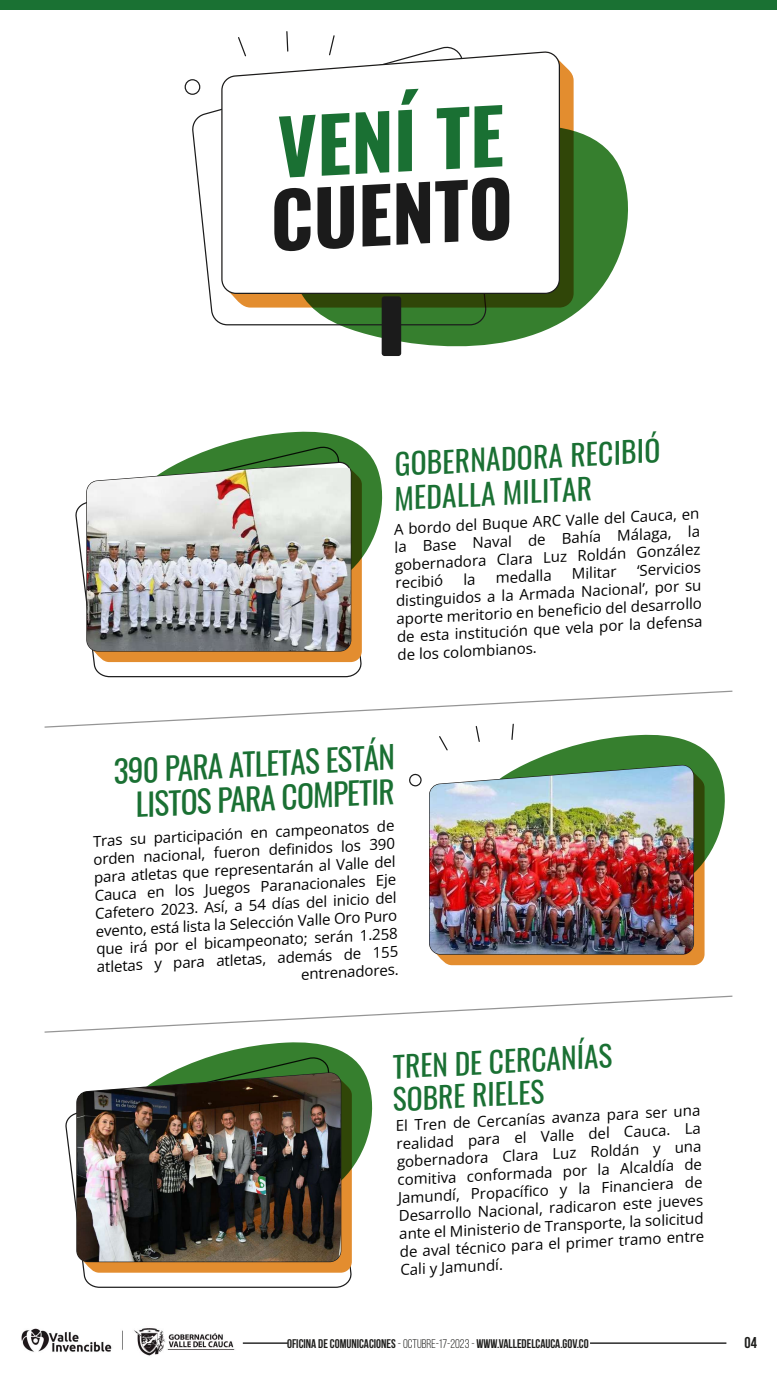
<style>
.page{position:relative;width:777px;height:1380px;background:#fff}
.page>*{position:absolute;margin:0;border:0;box-sizing:border-box;transform-origin:0 0}
.t1{font:31.19px/34.3px "Oswald";color:#1a7033;text-align:center}
.t2{font:29.31px/34.3px "Oswald";color:#1a7033}
.t3{font:700 15.62px "Bebas Neue";color:#1d1d1b}
.t4{font:15px/18px "Open Sans";color:#000;text-align:justify}
.t5{font:700 12.5px "Bebas Neue";color:#1d1d1b}
.s1{font-weight:400}
</style>
<div class="page">
<svg style="left:342px;top:125px;width:285px;height:221px;fill:#367f2e"></svg>
<svg style="left:192px;top:46px;width:295px;height:280px"></svg>
<svg style="left:222px;top:61px;width:351px;height:247px;background:#615f1c"></svg>
<svg style="left:220px;top:50px;width:340px;height:245px"></svg>
<svg style="left:279px;top:115px;width:36px;height:62px"></svg>
<svg style="left:321px;top:113px;width:28px;height:63px"></svg>
<svg style="left:355px;top:111px;width:34px;height:63px"></svg>
<svg style="left:274px;top:188px;width:36px;height:63px"></svg>
<svg style="left:317px;top:186px;width:37px;height:63px"></svg>
<svg style="left:362px;top:184px;width:28px;height:63px"></svg>
<svg style="left:396px;top:89px;width:113px;height:156px"></svg>
<div style="left:381px;top:296px;width:20px;height:60px;background:#1b1b1b;border-radius:3px"></div>
<div style="left:184px;top:79px;width:16px;height:16px;border:1px solid #1b1b1b;border-radius:50%"></div>
<svg style="left:237px;top:37px;width:10px;height:20px"></svg>
<svg style="left:285px;top:31px;width:4px;height:21px"></svg>
<svg style="left:328px;top:35px;width:7px;height:21px"></svg>
<svg style="left:44px;top:995px;width:689px;height:38px"></svg>
<svg style="left:75px;top:502px;width:287px;height:176px"></svg>
<div style="left:87px;top:604px;width:275px;height:58px;background:#e38d2f"></div>
<svg style="left:182px;top:432px;width:200px;height:172px;fill:#367f2e"></svg>
<svg style="left:86px;top:461px;width:266px;height:191px"></svg>
<img style="left:87px;top:468px;width:263px;height:183px">
<svg style="left:65px;top:1113px;width:287px;height:175px"></svg>
<svg style="left:77px;top:1215px;width:275px;height:58px;background:#e3943d"></svg>
<svg style="left:174px;top:1042px;width:198px;height:173px;fill:#367f2e"></svg>
<svg style="left:76px;top:1071px;width:266px;height:192px"></svg>
<img style="left:77px;top:1073px;width:263px;height:189px">
<svg style="left:437px;top:907px;width:267px;height:58px;background:#d78933"></svg>
<svg style="left:525px;top:752px;width:199px;height:155px;fill:#367f2e"></svg>
<svg style="left:409px;top:773px;width:13px;height:14px"></svg>
<svg style="left:44px;top:690px;width:689px;height:62px"></svg>
<img style="left:429px;top:765px;width:264px;height:189px">
<div style="left:0;top:0;width:776px;height:9px;background:#1a7133"></div>
<hr style="left:589px;top:1342px;width:137px;height:2px;background:#000">
<hr style="left:243px;top:1342px;width:45px;height:2px;background:#000">
<img style="left:21px;top:1328px;width:214px;height:28px">
<h2 class="t2" style="left:391px;top:444px;width:269px;rotate:-3deg">GOBERNADORA RECIBIÓ<br>MEDALLA MILITAR</h2>
<p class="t4" style="left:392px;top:520px;width:308px;rotate:-3deg">A bordo del Buque ARC Valle del Cauca, en la Base Naval de Bahía Málaga, la gobernadora Clara Luz Roldán González recibió</p>
<p class="t4" style="left:393px;top:574px;width:309px;text-indent:243px;rotate:-3deg">‘Servicios distinguidos a la Armada Nacional’, por su aporte meritorio en benefi cio del desarrollo de esta institución que vela por la defensa de los colombianos.</p>
<p class="t4" style="left:495px;top:568px;width:57px;rotate:-3deg">medalla</p>
<p class="t4" style="left:571px;top:564px;width:46px;rotate:-3deg">Militar</p>
<h1 class="t1" style="left:112px;top:751px;width:283px;rotate:-3deg">390 PARA ATLETAS ESTÁN<br>LISTOS PARA COMPETIR</h1>
<p class="t4" style="left:89px;top:832px;width:306px;text-align:right;rotate:-3deg">Tras su participación en campeonatos de orden nacional, fueron defi nidos los 390 para atletas que representarán al Valle del Cauca en los Juegos Paranacionales Eje Cafetero 2023. Así, a 54 días del inicio del evento, está lista la Selección Valle Oro Puro que irá por el bicampeonato; serán 1.258 atletas y para atletas, además de 155 entrenadores.</p>
<h2 class="t2" style="left:389px;top:1048px;width:223px;line-height:32.4px;rotate:-3deg">TREN DE CERCANÍAS<br>SOBRE RIELES</h2>
<p class="t4" style="left:392px;top:1117px;width:309px;text-align:left;rotate:-3deg">El Tren de Cercanías avanza para ser una realidad para el Valle del Cauca. La gobernadora Clara Luz Roldán y una comitiva conformada por la Alcaldía de Jamundí, Propacífi co y la Financiera de Desarrollo Nacional, radicaron este jueves ante el Ministerio de Transporte, la solicitud de aval técnico para el primer tramo entre Cali y Jamundí.</p>
<p class="t5" style="left:287px;top:1337px;width:303px">OFICINA DE COMUNICACIONES <span class="s1">- OCTUBRE-17-2023 -</span> WWW.VALLEDELCAUCA.GOV.CO</p>
<p class="t3" style="left:744px;top:1334px;width:14px">04</p>
</div>
